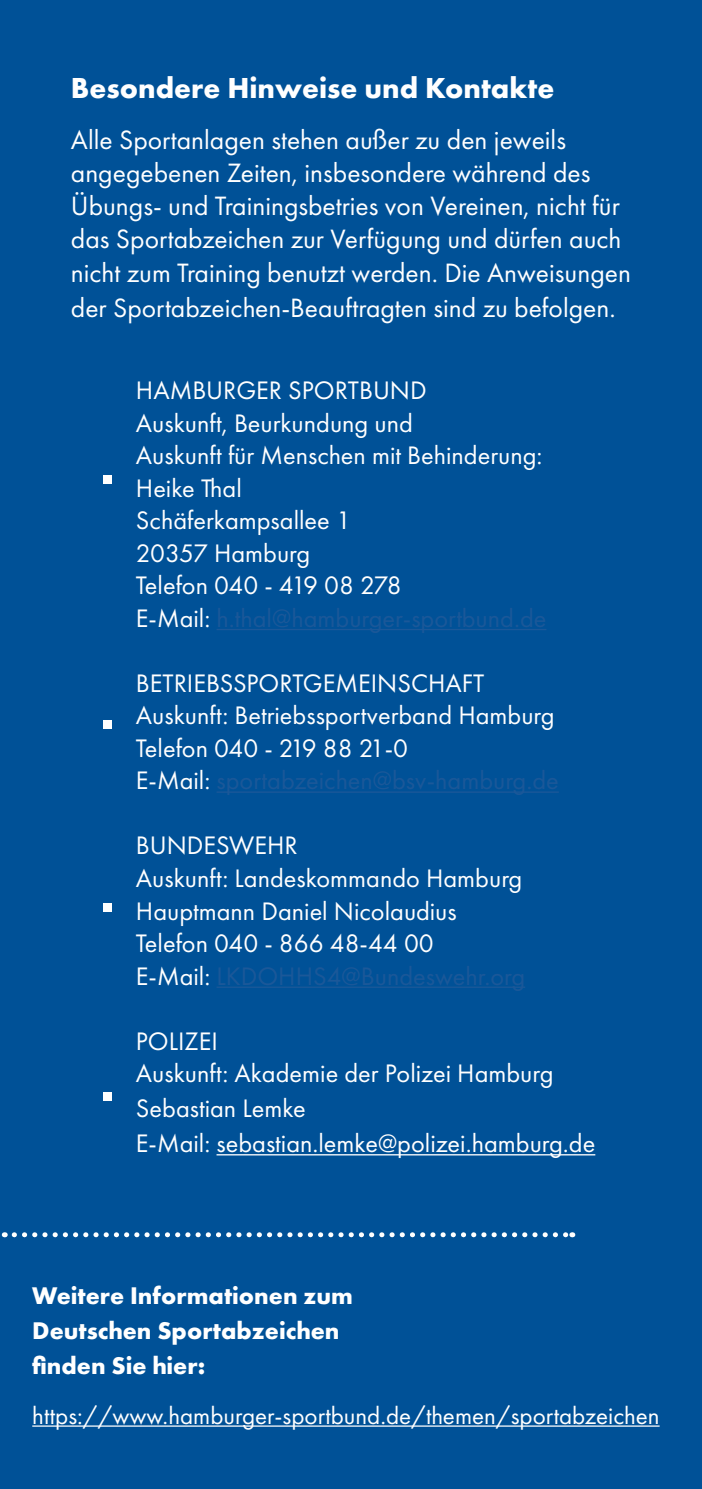
<style>
.page{position:relative;width:702px;height:1489px;background:#fff}
.page>*{position:absolute;margin:0;border:0;box-sizing:border-box;transform-origin:0 0}
.t1{font:700 30px "Futura PT";color:#fff}
.t2{font:27.5px/33.5px "Futura PT";color:#fff}
.t3{font:26.25px/32.5px "Futura PT";color:#fff}
.t4{font:700 25px/35px "Futura PT";color:#fff}
.t5{font:25px "Futura PT";color:#fff}
.s1{color:#1b5899}
</style>
<div class="page">
<div style="left:0;top:0;width:702px;height:1488px;background:#005197"></div>
<hr style="left:32px;top:1425px;width:627px;height:1px;background:#fff">
<hr style="left:216px;top:629px;width:330px;height:1px;background:#1b5899">
<hr style="left:216px;top:791px;width:343px;height:1px;background:#1b5899">
<hr style="left:216px;top:986px;width:309px;height:1px;background:#1b5899">
<hr style="left:216px;top:1154px;width:379px;height:1px;background:#fff">
<div style="left:103px;top:475px;width:8px;height:8px;background:#fff"></div>
<div style="left:103px;top:720px;width:8px;height:9px;background:#fff"></div>
<div style="left:103px;top:1092px;width:8px;height:8px;background:#fff"></div>
<div style="left:103px;top:903px;width:8px;height:9px;background:#fff"></div>
<svg style="left:14px;top:1232px;width:559px;height:5px"></svg>
<p class="t1" style="left:71px;top:69px;width:485px">Besondere Hinweise und Kontakte</p>
<p class="t2" style="left:71px;top:123px;width:561px">Alle Sportanlagen stehen außer zu den jeweils angegebenen Zeiten, insbesondere während des Übungs- und Trainingsbetries von Vereinen, nicht für das Sportabzeichen zur Verfügung und dürfen auch nicht zum Training benutzt werden. Die Anweisungen der Sportabzeichen-Beauftragten sind zu befolgen.</p>
<p class="t3" style="left:136px;top:374px;width:412px">HAMBURGER SPORTBUND<br>Auskunft, Beurkundung und<br>Auskunft für Menschen mit Behinderung:<br>Heike Thal<br>Schäferkampsallee 1<br>20357 Hamburg<br>Telefon 040 - 419 08 278<br>E-Mail: <span class="s1">h.thal@hamburger-sportbund.de</span></p>
<p class="t3" style="left:136px;top:666px;width:424px">BETRIEBSSPORTGEMEINSCHAFT Auskunft: Betriebssportverband Hamburg Telefon 040 - 219 88 21-0<br>E-Mail: <span class="s1">sportabzeichen@bsv-hamburg.de</span></p>
<p class="t3" style="left:136px;top:829px;width:390px">BUNDESWEHR<br>Auskunft: Landeskommando Hamburg<br>Hauptmann Daniel Nicolaudius<br>Telefon 040 - 866 48-44 00<br>E-Mail: <span class="s1">LKDOHHS4@Bundeswehr.org</span></p>
<p class="t3" style="left:136px;top:1024px;width:419px">POLIZEI<br>Auskunft: Akademie der Polizei Hamburg</p>
<p class="t3" style="left:136px;top:1090px;width:461px;line-height:35px">Sebastian Lemke<br>E-Mail: sebastian.lemke@polizei.hamburg.de</p>
<p class="t4" style="left:32px;top:1276px;width:322px">Weitere Informationen zum<br>Deutschen Sportabzeichen finden Sie hier:</p>
<p class="t5" style="left:32px;top:1400px;width:628px">https://www.hamburger-sportbund.de/themen/sportabzeichen</p>
</div>
